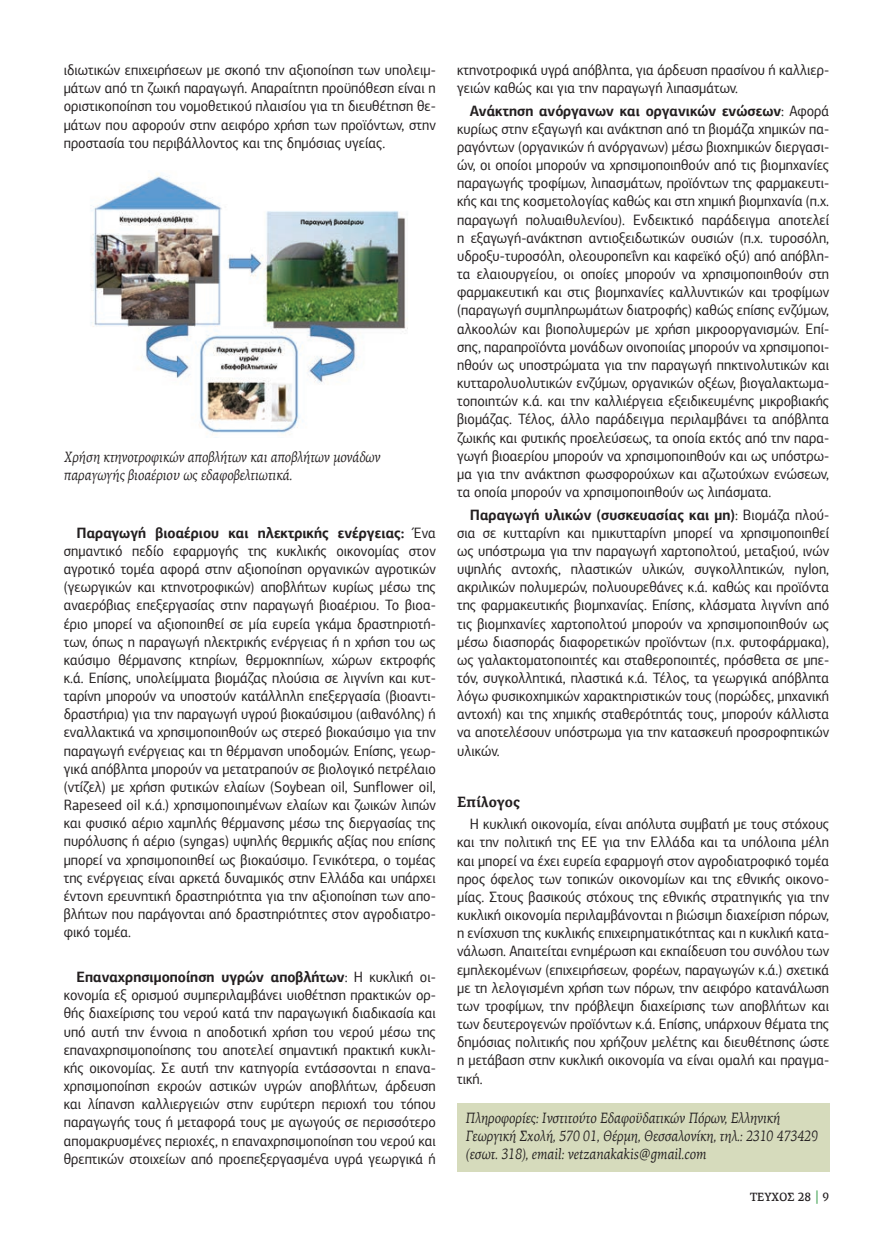
<style>
.page{position:relative;width:893px;height:1234px;background:#fff}
.page>*{position:absolute;margin:0;border:0;box-sizing:border-box;transform-origin:0 0}
.KEIMENO{font:15px/18.1px "PF Agora Sans Pro";color:#231f20;text-align:justify;scale:.94 1}
.LEZANTA{font:italic 15px/18px "PF Agora Serif Pro";color:#231f20;scale:.86 1}
.TITLOS_10{font:700 15px "PF Agora Serif Pro";color:#231f20;scale:.94 1}
.t1{font:500 12px "PF Agora Serif Pro";color:#231f20;scale:.94 1}
.s1{font-weight:700}
.s2{font-size:15px;color:#329945}
</style>
<div class="page">
<img style="left:91px;top:173px;width:317px;height:262px">
<div style="left:457px;top:1102px;width:372px;height:68px;background:#d6dbbc"></div>
<p class="KEIMENO" style="left:64px;top:61px;width:397px">ιδιωτικών επιχειρήσεων με σκοπό την αξιοποίηση των υπολειμ&shy;μάτων από τη ζωική παραγωγή. Απαραίτητη προϋπόθεση είναι η οριστικοποίηση του νομοθετικού πλαισίου για τη διευθέτηση θε&shy;μάτων που αφορούν στην αειφόρο χρήση των προϊόντων, στην προστασία του περιβάλλοντος και της δημόσιας υγείας.</p>
<p class="LEZANTA" style="left:64px;top:448px;width:370px">Χρήση κτηνοτροφικών αποβλήτων και αποβλήτων μονάδων παραγωγής βιοαέριου ως εδαφοβελτιωτικά.</p>
<p class="KEIMENO" style="left:64px;top:523px;width:397px;text-indent:13px"><span class="s1">Παραγωγή βιοαέριου και ηλεκτρικής ενέργειας:</span> Ένα σημαντικό πεδίο εφαρμογής της κυκλικής οικονομίας στον αγροτικό τομέα αφορά στην αξιοποίηση οργανικών αγροτικών (γεωργικών και κτηνοτροφικών) αποβλήτων κυρίως μέσω της αναερόβιας επεξεργασίας στην παραγωγή βιοαέριου. Το βιοα&shy;έριο μπορεί να αξιοποιηθεί σε μία ευρεία γκάμα δραστηριοτή&shy;των, όπως η παραγωγή ηλεκτρικής ενέργειας ή η χρήση του ως καύσιμο θέρμανσης κτηρίων, θερμοκηπίων, χώρων εκτροφής κ.ά. Επίσης, υπολείμματα βιομάζας πλούσια σε λιγνίνη και κυτ&shy;ταρίνη μπορούν να υποστούν κατάλληλη επεξεργασία (βιοαντι&shy;δραστήρια) για την παραγωγή υγρού βιοκαύσιμου (αιθανόλης) ή εναλλακτικά να χρησιμοποιηθούν ως στερεό βιοκαύσιμο για την παραγωγή ενέργειας και τη θέρμανση υποδομών. Επίσης, γεωρ&shy;γικά απόβλητα μπορούν να μετατραπούν σε βιολογικό πετρέλαιο (ντίζελ) με χρήση φυτικών ελαίων (Soybean oil, Sunflower oil, Rapeseed oil κ.ά.) χρησιμοποιημένων ελαίων και ζωικών λιπών και φυσικό αέριο χαμηλής θέρμανσης μέσω της διεργασίας της πυρόλυσης ή αέριο (syngas) υψηλής θερμικής αξίας που επίσης μπορεί να χρησιμοποιηθεί ως βιοκαύσιμο. Γενικότερα, ο τομέας της ενέργειας είναι αρκετά δυναμικός στην Ελλάδα και υπάρχει έντονη ερευνητική δραστηριότητα για την αξιοποίηση των απο&shy;βλήτων που παράγονται από δραστηριότητες στον αγροδιατρο&shy;φικό τομέα.</p>
<p class="KEIMENO" style="left:64px;top:967px;width:397px;text-indent:13px"><span class="s1">Επαναχρησιμοποίηση υγρών αποβλήτων</span>: Η κυκλική οι&shy;κονομία εξ ορισμού συμπεριλαμβάνει υιοθέτηση πρακτικών ορ&shy;θής διαχείρισης του νερού κατά την παραγωγική διαδικασία και υπό αυτή την έννοια η αποδοτική χρήση του νερού μέσω της επαναχρησιμοποίησης του αποτελεί σημαντική πρακτική κυκλι&shy;κής οικονομίας. Σε αυτή την κατηγορία εντάσσονται η επανα&shy;χρησιμοποίηση εκροών αστικών υγρών αποβλήτων, άρδευση και λίπανση καλλιεργειών στην ευρύτερη περιοχή του τόπου παραγωγής τους ή μεταφορά τους με αγωγούς σε περισσότερο απομακρυσμένες περιοχές, η επαναχρησιμοποίηση του νερού και θρεπτικών στοιχείων από προεπεξεργασμένα υγρά γεωργικά ή</p>
<p class="KEIMENO" style="left:457px;top:61px;width:397px">κτηνοτροφικά υγρά απόβλητα, για άρδευση πρασίνου ή καλλιερ&shy;γειών καθώς και για την παραγωγή λιπασμάτων.</p>
<p class="KEIMENO" style="left:457px;top:101px;width:397px;text-indent:13px"><span class="s1">Ανάκτηση ανόργανων και οργανικών ενώσεων</span>: Αφορά κυρίως στην εξαγωγή και ανάκτηση από τη βιομάζα χημικών πα&shy;ραγόντων (οργανικών ή ανόργανων) μέσω βιοχημικών διεργασι&shy;ών, οι οποίοι μπορούν να χρησιμοποιηθούν από τις βιομηχανίες παραγωγής τροφίμων, λιπασμάτων, προϊόντων της φαρμακευτι&shy;κής και της κοσμετολογίας καθώς και στη χημική βιομηχανία (π.χ. παραγωγή πολυαιθυλενίου). Ενδεικτικό παράδειγμα αποτελεί η εξαγωγή-ανάκτηση αντιοξειδωτικών ουσιών (π.χ. τυροσόλη, υδροξυ-τυροσόλη, ολεουροπεΐνη και καφεϊκό οξύ) από απόβλη&shy;τα ελαιουργείου, οι οποίες μπορούν να χρησιμοποιηθούν στη φαρμακευτική και στις βιομηχανίες καλλυντικών και τροφίμων (παραγωγή συμπληρωμάτων διατροφής) καθώς επίσης ενζύμων, αλκοολών και βιοπολυμερών με χρήση μικροοργανισμών. Επί&shy;σης, παραπροϊόντα μονάδων οινοποιίας μπορούν να χρησιμοποι&shy;ηθούν ως υποστρώματα για την παραγωγή πηκτινολυτικών και κυτταρολυολυτικών ενζύμων, οργανικών οξέων, βιογαλακτωμα&shy;τοποιητών κ.ά. και την καλλιέργεια εξειδικευμένης μικροβιακής βιομάζας. Τέλος, άλλο παράδειγμα περιλαμβάνει τα απόβλητα ζωικής και φυτικής προελεύσεως, τα οποία εκτός από την παρα&shy;γωγή βιοαερίου μπορούν να χρησιμοποιηθούν και ως υπόστρω&shy;μα για την ανάκτηση φωσφορούχων και αζωτούχων ενώσεων, τα οποία μπορούν να χρησιμοποιηθούν ως λιπάσματα.</p>
<p class="KEIMENO" style="left:457px;top:505px;width:397px;text-indent:13px"><span class="s1">Παραγωγή υλικών (συσκευασίας και μη)</span>: Βιομάζα πλού&shy;σια σε κυτταρίνη και ημικυτταρίνη μπορεί να χρησιμοποιηθεί ως υπόστρωμα για την παραγωγή χαρτοπολτού, μεταξιού, ινών υψηλής αντοχής, πλαστικών υλικών, συγκολλητικών, nylon, ακριλικών πολυμερών, πολυουρεθάνες κ.ά. καθώς και προϊόντα της φαρμακευτικής βιομηχανίας. Επίσης, κλάσματα λιγνίνη από τις βιομηχανίες χαρτοπολτού μπορούν να χρησιμοποιηθούν ως μέσω διασποράς διαφορετικών προϊόντων (π.χ. φυτοφάρμακα), ως γαλακτοματοποιητές και σταθεροποιητές, πρόσθετα σε μπε&shy;τόν, συγκολλητικά, πλαστικά κ.ά. Τέλος, τα γεωργικά απόβλητα λόγω φυσικοχημικών χαρακτηριστικών τους (πορώδες, μηχανική αντοχή) και της χημικής σταθερότητάς τους, μπορούν κάλλιστα να αποτελέσουν υπόστρωμα για την κατασκευή προσροφητικών υλικών.</p>
<p class="TITLOS_10" style="left:457px;top:792px;width:68px">Επίλογος</p>
<p class="KEIMENO" style="left:457px;top:814px;width:397px;text-indent:13px">Η κυκλική οικονομία, είναι απόλυτα συμβατή με τους στόχους και την πολιτική της ΕΕ για την Ελλάδα και τα υπόλοιπα μέλη και μπορεί να έχει ευρεία εφαρμογή στον αγροδιατροφικό τομέα προς όφελος των τοπικών οικονομίων και της εθνικής οικονο&shy;μίας. Στους βασικούς στόχους της εθνικής στρατηγικής για την κυκλική οικονομία περιλαμβάνονται η βιώσιμη διαχείριση πόρων, η ενίσχυση της κυκλικής επιχειρηματικότητας και η κυκλική κατα&shy;νάλωση. Απαιτείται ενημέρωση και εκπαίδευση του συνόλου των εμπλεκομένων (επιχειρήσεων, φορέων, παραγωγών κ.ά.) σχετικά με τη λελογισμένη χρήση των πόρων, την αειφόρο κατανάλωση των τροφίμων, την πρόβλεψη διαχείρισης των αποβλήτων και των δευτερογενών προϊόντων κ.ά. Επίσης, υπάρχουν θέματα της δημόσιας πολιτικής που χρήζουν μελέτης και διευθέτησης ώστε η μετάβαση στην κυκλική οικονομία να είναι ομαλή και πραγμα&shy;τική.</p>
<p class="LEZANTA" style="left:466px;top:1108px;width:411px">Πληροφορίες: Ινστιτούτο Εδαφοϋδατικών Πόρων, Ελληνική<br>Γεωργική Σχολή, 570 01, Θέρμη, Θεσσαλονίκη, τηλ.: 2310 473429 (εσωτ. 318), email: vetzanakakis@gmail.com</p>
<p class="t1" style="left:750px;top:1189px;width:86px">ΤΕΥΧΟΣ 28 <span class="s2">|</span> 9</p>
</div>
